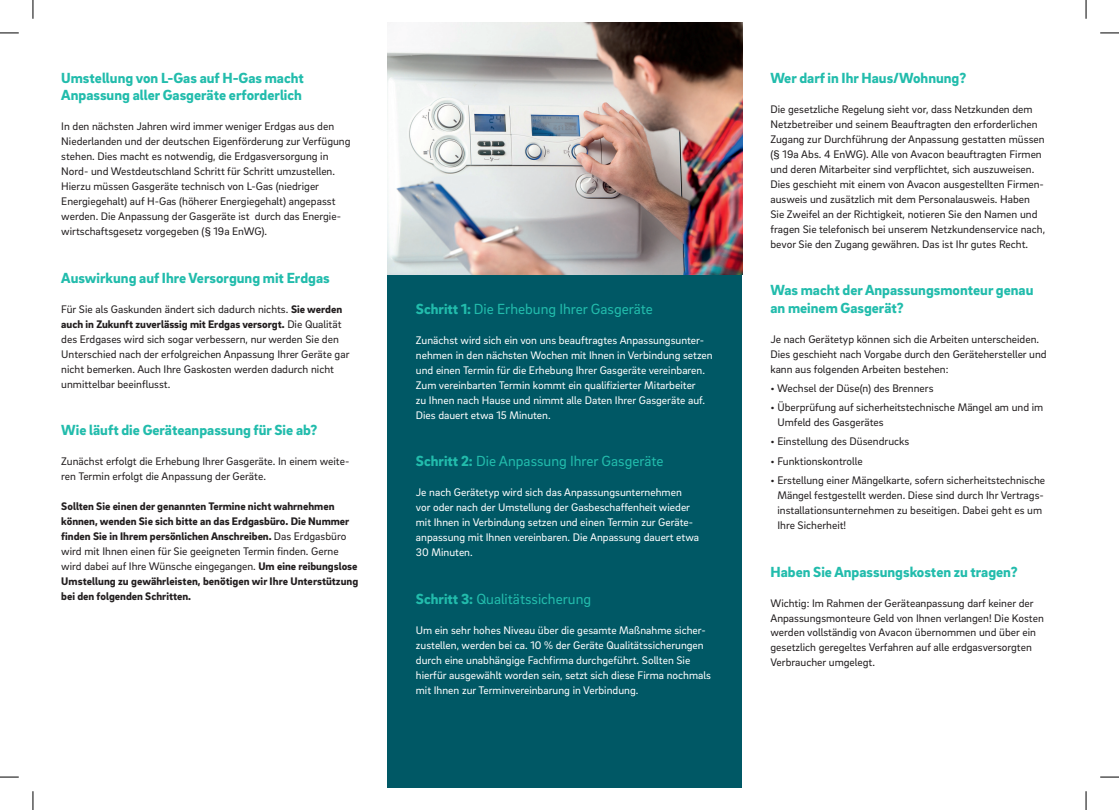
<style>
.page{position:relative;width:1119px;height:810px;background:#fff}
.page>*{position:absolute;margin:0;border:0;box-sizing:border-box;transform-origin:0 0}
.t1{font:900 15px/17.5px "EON Brix Sans";color:#22bcac}
.t2{font:15px "EON Brix Sans";color:#22bcac}
.t3{font:11.25px/15px "EON Brix Sans";color:#231f20}
.t4{font:11.25px/15px "EON Brix Sans";color:#fff}
.t5{font:900 11.25px/15px "EON Brix Sans";color:#231f20}
.s1{font-weight:900}
.s2{font-weight:400}
</style>
<div class="page">
<img style="left:387px;top:22px;width:355px;height:253px">
<div style="left:387px;top:275px;width:355px;height:513px;background:#005865"></div>
<svg style="left:0;top:32px;width:19px;height:2px"></svg>
<svg style="left:1100px;top:32px;width:18px;height:2px"></svg>
<svg style="left:0;top:776px;width:19px;height:2px"></svg>
<svg style="left:1100px;top:776px;width:18px;height:2px"></svg>
<svg style="left:32px;top:0;width:2px;height:19px"></svg>
<svg style="left:32px;top:791px;width:2px;height:19px"></svg>
<svg style="left:1085px;top:0;width:1px;height:19px"></svg>
<svg style="left:1085px;top:791px;width:1px;height:19px"></svg>
<h1 class="t1" style="left:61px;top:68px;width:244px">Umstellung von L-Gas auf H-Gas macht<br>Anpassung aller Gasgeräte erforderlich</h1>
<p class="t3" style="left:61px;top:118px;width:291px">In den nächsten Jahren wird immer weniger Erdgas aus den Niederlanden und der deutschen Eigenförderung zur Verfügung stehen. Dies macht es notwendig, die Erdgasversorgung in Nord- und Westdeutschland Schritt für Schritt umzustellen.<br>Hierzu müssen Gasgeräte technisch von L-Gas (niedriger Energiegehalt) auf H-Gas (höherer Energiegehalt) angepasst werden. Die Anpassung der Gasgeräte ist durch das Energie&shy;wirtschaftsgesetz vorgegeben (§ 19a EnWG).</p>
<h1 class="t1" style="left:61px;top:268px;width:270px">Auswirkung auf Ihre Versorgung mit Erdgas</h1>
<p class="t3" style="left:61px;top:301px;width:290px">Für Sie als Gaskunden ändert sich dadurch nichts. <span class="s1">Sie werden auch in Zukunft zuverlässig mit Erdgas versorgt.</span> Die Qualität des Erdgases wird sich sogar verbessern, nur werden Sie den Unterschied nach der erfolgreichen Anpassung Ihrer Geräte gar nicht bemerken. Auch Ihre Gaskosten werden dadurch nicht unmittelbar beeinflusst.</p>
<h1 class="t1" style="left:61px;top:421px;width:257px">Wie läuft die Geräteanpassung für Sie ab?</h1>
<p class="t3" style="left:61px;top:453px;width:289px">Zunächst erfolgt die Erhebung Ihrer Gasgeräte. In einem weite&shy;ren Termin erfolgt die Anpassung der Geräte.</p>
<p class="t5" style="left:61px;top:498px;width:298px">Sollten Sie einen der genannten Termine nicht wahrnehmen können, wenden Sie sich bitte an das Erdgasbüro. Die Nummer finden Sie in Ihrem persönlichen Anschreiben. <span class="s2">Das Erdgasbüro wird mit Ihnen einen für Sie geeigneten Termin finden. Gerne wird dabei auf Ihre Wünsche eingegangen.</span> Um eine reibungslose Umstellung zu gewährleisten, benötigen wir Ihre Unterstützung bei den folgenden Schritten.</p>
<h1 class="t2" style="left:416px;top:299px;width:238px"><span class="s1">Schritt 1:</span> Die Erhebung Ihrer Gasgeräte</h1>
<p class="t4" style="left:416px;top:332px;width:298px">Zunächst wird sich ein von uns beauftragtes Anpassungsunter&shy;nehmen in den nächsten Wochen mit Ihnen in Verbindung setzen und einen Termin für die Erhebung Ihrer Gasgeräte vereinbaren.<br>Zum vereinbarten Termin kommt ein qualifizierter Mitarbeiter<br>zu Ihnen nach Hause und nimmt alle Daten Ihrer Gasgeräte auf.<br>Dies dauert etwa 15 Minuten.</p>
<h1 class="t2" style="left:416px;top:452px;width:249px"><span class="s1">Schritt 2:</span> Die Anpassung Ihrer Gasgeräte</h1>
<p class="t4" style="left:416px;top:485px;width:285px">Je nach Gerätetyp wird sich das Anpassungsunternehmen vor oder nach der Umstellung der Gasbeschaffenheit wieder mit Ihnen in Verbindung setzen und einen Termin zur Geräte&shy;anpassung mit Ihnen vereinbaren. Die Anpassung dauert etwa 30 Minuten.</p>
<h1 class="t2" style="left:416px;top:589px;width:177px"><span class="s1">Schritt 3:</span> Qualitätssicherung</h1>
<p class="t4" style="left:416px;top:622px;width:296px">Um ein sehr hohes Niveau über die gesamte Maßnahme sicher&shy;zustellen, werden bei ca. 10 % der Geräte Qualitätssicherungen durch eine unabhängige Fachfirma durchgeführt. Sollten Sie hierfür ausgewählt worden sein, setzt sich diese Firma nochmals mit Ihnen zur Terminvereinbarung in Verbindung.</p>
<h1 class="t1" style="left:770px;top:68px;width:197px">Wer darf in Ihr Haus/Wohnung?</h1>
<p class="t3" style="left:770px;top:101px;width:276px">Die gesetzliche Regelung sieht vor, dass Netzkunden dem Netzbetreiber und seinem Beauftragten den erforderlichen Zugang zur Durchführung der Anpassung gestatten müssen (§ 19a Abs. 4 EnWG). Alle von Avacon beauftragten Firmen und deren Mitarbeiter sind verpflichtet, sich auszuweisen.<br>Dies geschieht mit einem von Avacon ausgestellten Firmen&shy;ausweis und zusätzlich mit dem Personalausweis. Haben Sie Zweifel an der Richtigkeit, notieren Sie den Namen und fragen Sie telefonisch bei unserem Netzkundenservice nach, bevor Sie den Zugang gewähren. Das ist Ihr gutes Recht.</p>
<h1 class="t1" style="left:770px;top:281px;width:264px">Was macht der Anpassungsmonteur genau an meinem Gasgerät?</h1>
<p class="t3" style="left:770px;top:331px;width:278px">Je nach Gerätetyp können sich die Arbeiten unterscheiden.<br>Dies geschieht nach Vorgabe durch den Gerätehersteller und kann aus folgenden Arbeiten bestehen:</p>
<p class="t3" style="left:770px;top:380px;width:164px">• Wechsel der Düse(n) des Brenners</p>
<p class="t3" style="left:777px;top:399px;width:267px;text-indent:-7px">• Überprüfung auf sicherheitstechnische Mängel am und im<br>Umfeld des Gasgerätes</p>
<p class="t3" style="left:770px;top:434px;width:140px">• Einstellung des Düsendrucks</p>
<p class="t3" style="left:770px;top:453px;width:94px">• Funktionskontrolle</p>
<p class="t3" style="left:777px;top:472px;width:269px;text-indent:-7px">• Erstellung einer Mängelkarte, sofern sicherheitstechnische Mängel festgestellt werden. Diese sind durch Ihr Vertrags&shy;installationsunternehmen zu beseitigen. Dabei geht es um Ihre Sicherheit!</p>
<h1 class="t1" style="left:770px;top:562px;width:248px">Haben Sie Anpassungskosten zu tragen?</h1>
<p class="t3" style="left:770px;top:595px;width:275px">Wichtig: Im Rahmen der Geräteanpassung darf keiner der Anpassungsmonteure Geld von Ihnen verlangen! Die Kosten werden vollständig von Avacon übernommen und über ein gesetzlich geregeltes Verfahren auf alle erdgasversorgten Verbraucher umgelegt.</p>
</div>
